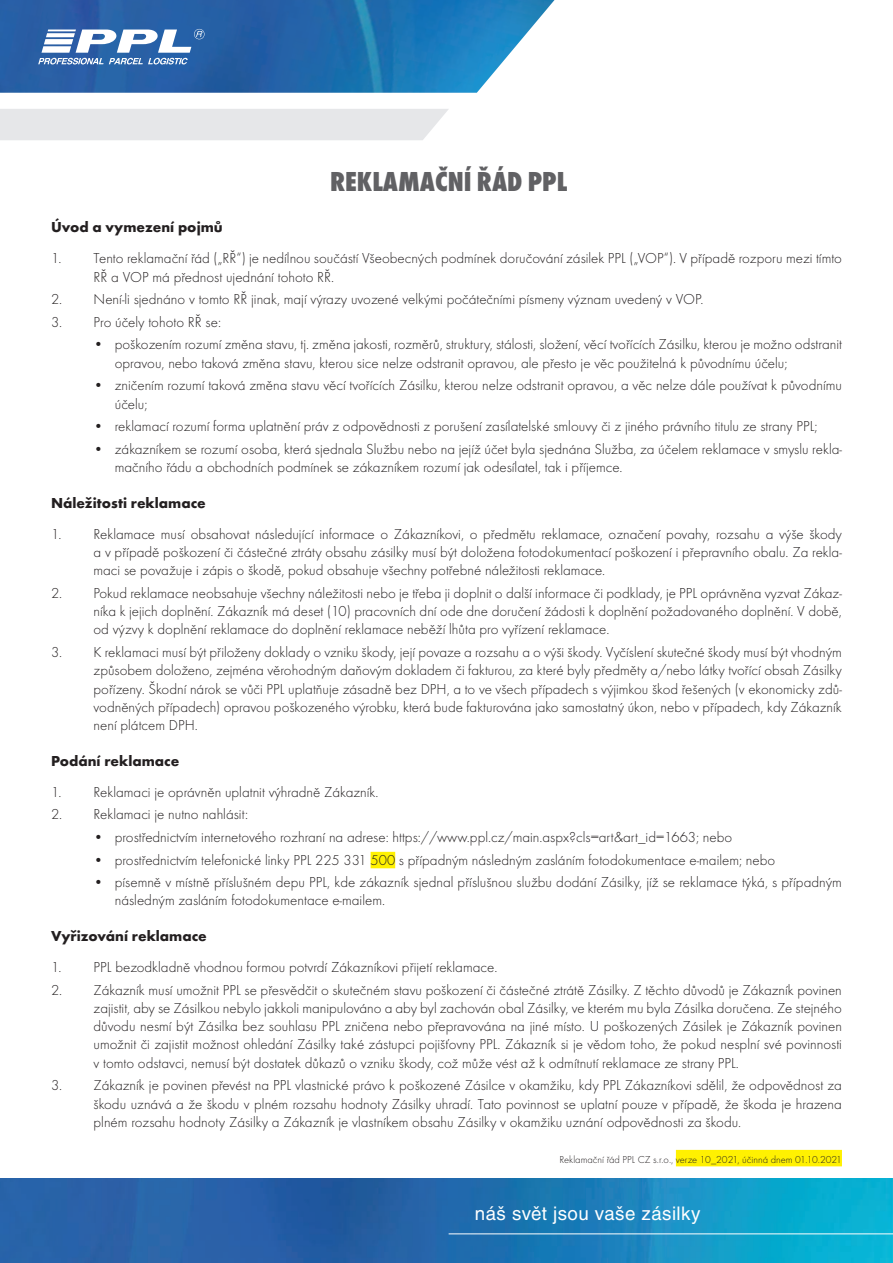
<style>
.page{position:relative;width:893px;height:1263px;background:#fff}
.page>*{position:absolute;margin:0;border:0;box-sizing:border-box;transform-origin:0 0}
.t1{font:28.5px "Futura TOT Extr Bold Cond";color:#616164}
.t2{font:18.75px "Helvetica CE";letter-spacing:.02em;color:#fff}
.t3{font:15px/18.3px "Futura TOT Ligh";color:#231f20}
.Nadpis{font:700 15px "Futura TOT";color:#231f20}
.t4{font:10.5px "Futura TOT Ligh";color:#231f20}
</style>
<div class="page">
<img style="left:0;top:1178px;width:893px;height:85px">
<img style="left:0;top:0;width:554px;height:93px">
<svg style="left:38px;top:29px;width:167px;height:35px"></svg>
<div style="left:0;top:109px;width:449px;height:31px;background:#e6e7e9"></div>
<hr style="left:449px;top:1233px;width:444px;height:1px;background:#fff">
<div style="left:676px;top:1150px;width:166px;height:16px;background:#fff101"></div>
<div style="left:371px;top:852px;width:24px;height:16px;background:#fff101"></div>
<p class="t1" style="left:330px;top:165px;width:239px">REKLAMAČNÍ ŘÁD PPL</p>
<p class="Nadpis" style="left:51px;top:218px;width:173px">Úvod a vymezení pojmů</p>
<p class="t3" style="left:94px;top:249px;width:750px;text-indent:-43px">1. Tento reklamační řád („RŘ“) je nedílnou součástí Všeobecných podmínek doručování zásilek PPL („VOP“). V případě rozporu mezi tímto<br>RŘ a VOP má přednost ujednání tohoto RŘ.</p>
<p class="t3" style="left:51px;top:290px;width:654px">2. Není-li sjednáno v tomto RŘ jinak, mají výrazy uvozené velkými počátečními písmeny význam uvedený v VOP.</p>
<p class="t3" style="left:51px;top:313px;width:172px">3. Pro účely tohoto RŘ se:</p>
<p class="t3" style="left:115px;top:335px;width:729px;text-indent:-21px">• poškozením rozumí změna stavu, tj. změna jakosti, rozměrů, struktury, stálosti, složení, věcí tvořících Zásilku, kterou je možno odstranit opravou, nebo taková změna stavu, kterou sice nelze odstranit opravou, ale přesto je věc použitelná k původnímu účelu;</p>
<p class="t3" style="left:115px;top:376px;width:729px;text-indent:-21px">• zničením rozumí taková změna stavu věcí tvořících Zásilku, kterou nelze odstranit opravou, a věc nelze dále používat k původnímu účelu;</p>
<p class="t3" style="left:94px;top:417px;width:725px">• reklamací rozumí forma uplatnění práv z odpovědnosti z porušení zasílatelské smlouvy či z jiného právního titulu ze strany PPL;</p>
<p class="t3" style="left:115px;top:440px;width:729px;text-indent:-21px">• zákazníkem se rozumí osoba, která sjednala Službu nebo na jejíž účet byla sjednána Služba, za účelem reklamace v smyslu rekla&shy;mačního řádu a obchodních podmínek se zákazníkem rozumí jak odesílatel, tak i příjemce.</p>
<p class="Nadpis" style="left:51px;top:493px;width:156px">Náležitosti reklamace</p>
<p class="t3" style="left:94px;top:525px;width:750px;text-align:justify;text-indent:-43px">1. Reklamace musí obsahovat následující informace o Zákazníkovi, o předmětu reklamace, označení povahy, rozsahu a výše škody a v případě poškození či částečné ztráty obsahu zásilky musí být doložena fotodokumentací poškození i přepravního obalu. Za rekla&shy;maci se považuje i zápis o škodě, pokud obsahuje všechny potřebné náležitosti reklamace.</p>
<p class="t3" style="left:94px;top:584px;width:750px;text-align:justify;text-indent:-43px">2. Pokud reklamace neobsahuje všechny náležitosti nebo je třeba ji doplnit o další informace či podklady, je PPL oprávněna vyzvat Zákaz&shy;níka k jejich doplnění. Zákazník má deset (10) pracovních dní ode dne doručení žádosti k doplnění požadovaného doplnění. V době, od výzvy k doplnění reklamace do doplnění reklamace neběží lhůta pro vyřízení reklamace.</p>
<p class="t3" style="left:94px;top:643px;width:750px;text-align:justify;text-indent:-43px">3. K reklamaci musí být přiloženy doklady o vzniku škody, její povaze a rozsahu a o výši škody. Vyčíslení skutečné škody musí být vhodným způsobem doloženo, zejména věrohodným daňovým dokladem či fakturou, za které byly předměty a/nebo látky tvořící obsah Zásilky pořízeny. Škodní nárok se vůči PPL uplatňuje zásadně bez DPH, a to ve všech případech s výjimkou škod řešených (v ekonomicky zdů&shy;vodněných případech) opravou poškozeného výrobku, která bude fakturována jako samostatný úkon, nebo v případech, kdy Zákazník není plátcem DPH.</p>
<p class="Nadpis" style="left:51px;top:751px;width:130px">Podání reklamace</p>
<p class="t3" style="left:51px;top:783px;width:329px">1. Reklamaci je oprávněn uplatnit výhradně Zákazník.</p>
<p class="t3" style="left:51px;top:805px;width:199px">2. Reklamaci je nutno nahlásit:</p>
<p class="t3" style="left:94px;top:828px;width:640px">• prostřednictvím internetového rozhraní na adrese: https://www.ppl.cz/main.aspx?cls=art&amp;art_id=1663; nebo</p>
<p class="t3" style="left:94px;top:850px;width:683px">• prostřednictvím telefonické linky PPL 225 331 500 s případným následným zasláním fotodokumentace e-mailem; nebo</p>
<p class="t3" style="left:115px;top:873px;width:728px;text-indent:-21px">• písemně v místně příslušném depu PPL, kde zákazník sjednal příslušnou službu dodání Zásilky, jíž se reklamace týká, s případným následným zasláním fotodokumentace e-mailem.</p>
<p class="Nadpis" style="left:51px;top:926px;width:157px">Vyřizování reklamace</p>
<p class="t3" style="left:51px;top:958px;width:448px">1. PPL bezodkladně vhodnou formou potvrdí Zákazníkovi přijetí reklamace.</p>
<p class="t3" style="left:94px;top:980px;width:750px;text-align:justify;text-indent:-43px">2. Zákazník musí umožnit PPL se přesvědčit o skutečném stavu poškození či částečné ztrátě Zásilky. Z těchto důvodů je Zákazník povinen zajistit, aby se Zásilkou nebylo jakkoli manipulováno a aby byl zachován obal Zásilky, ve kterém mu byla Zásilka doručena. Ze stejného důvodu nesmí být Zásilka bez souhlasu PPL zničena nebo přepravována na jiné místo. U poškozených Zásilek je Zákazník povinen umožnit či zajistit možnost ohledání Zásilky také zástupci pojišťovny PPL. Zákazník si je vědom toho, že pokud nesplní své povinnosti v tomto odstavci, nemusí být dostatek důkazů o vzniku škody, což může vést až k odmítnutí reklamace ze strany PPL.</p>
<p class="t3" style="left:94px;top:1076px;width:750px;text-align:justify;text-indent:-43px">3. Zákazník je povinen převést na PPL vlastnické právo k poškozené Zásilce v okamžiku, kdy PPL Zákazníkovi sdělil, že odpovědnost za škodu uznává a že škodu v plném rozsahu hodnoty Zásilky uhradí. Tato povinnost se uplatní pouze v případě, že škoda je hrazena plném rozsahu hodnoty Zásilky a Zákazník je vlastníkem obsahu Zásilky v okamžiku uznání odpovědnosti za škodu.</p>
<p class="t4" style="left:559px;top:1153px;width:284px">Reklamační řád PPL CZ s.r.o., verze 10_2021, účinná dnem 01.10.2021</p>
<p class="t2" style="left:475px;top:1202px;width:227px">náš svět jsou vaše zásilky</p>
</div>
